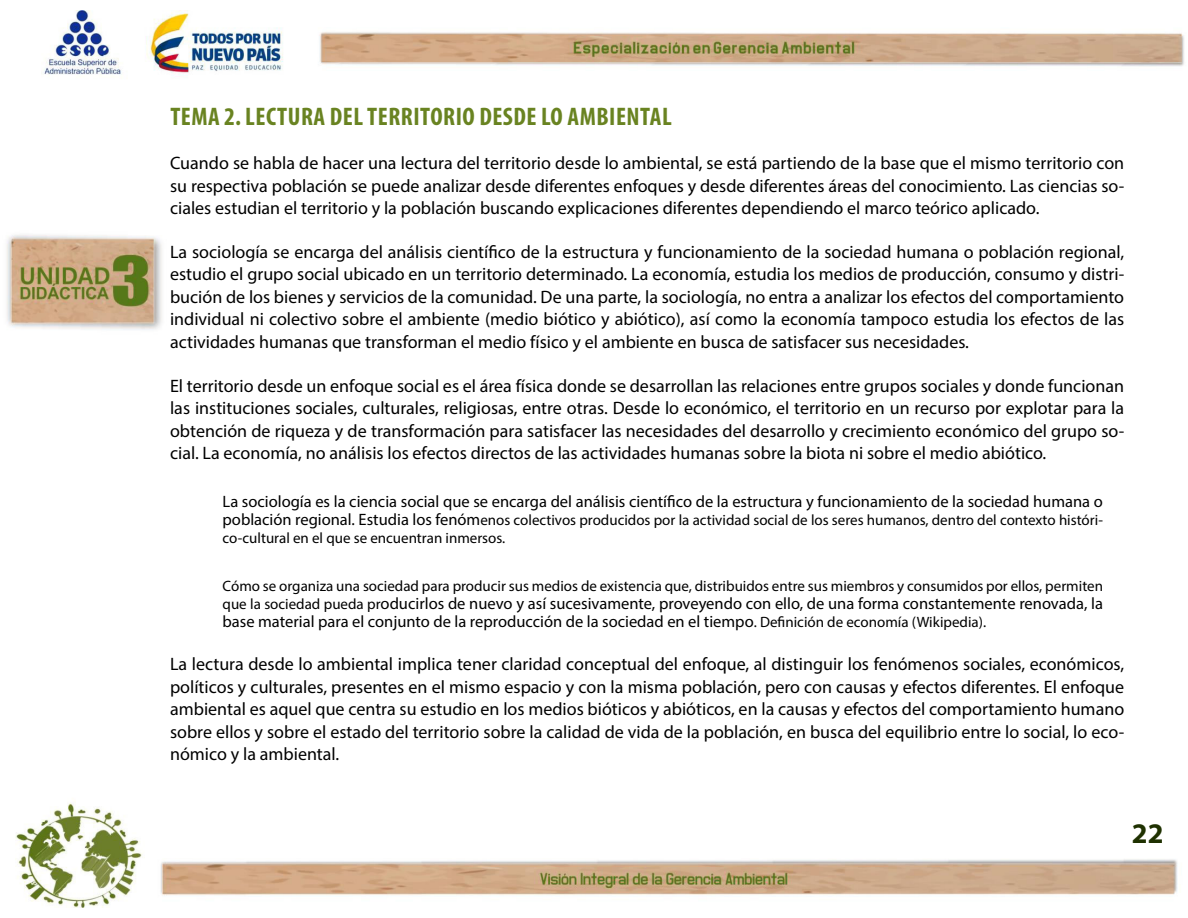
<style>
.page{position:relative;width:1188px;height:918px;background:#fff}
.page>*{position:absolute;margin:0;border:0;box-sizing:border-box;transform-origin:0 0}
.t1{font:700 28.5px "Myriad Pro";color:#1f3101}
.t2{font:700 condensed 25.5px "Myriad Pro";letter-spacing:.02em;color:#698321}
.t3{font:18px/22.5px "Myriad Pro";color:#000;text-align:justify}
.t4{font:16.5px/18px "Myriad Pro";color:#000}
.t5{font:15px/18px "Myriad Pro";color:#000}
.s1{font-size:16.5px}
.s2{font-size:15px}
</style>
<div class="page">
<img style="left:6px;top:11px;width:1178px;height:896px">
<h2 class="t2" style="left:170px;top:101px;width:503px">TEMA 2. LECTURA DEL TERRITORIO DESDE LO AMBIENTAL</h2>
<p class="t3" style="left:170px;top:152px;width:956px">Cuando se habla de hacer una lectura del territorio desde lo ambiental, se está partiendo de la base que el mismo territorio con su respectiva población se puede analizar desde diferentes enfoques y desde diferentes áreas del conocimiento. Las ciencias so&shy;ciales estudian el territorio y la población buscando explicaciones diferentes dependiendo el marco teórico aplicado.</p>
<p class="t3" style="left:170px;top:240px;width:956px">La sociología se encarga del análisis científico de la estructura y funcionamiento de la sociedad humana o población regional, estudio el grupo social ubicado en un territorio determinado. La economía, estudia los medios de producción, consumo y distri&shy;bución de los bienes y servicios de la comunidad. De una parte, la sociología, no entra a analizar los efectos del comportamiento individual ni colectivo sobre el ambiente (medio biótico y abiótico), así como la economía tampoco estudia los efectos de las actividades humanas que transforman el medio físico y el ambiente en busca de satisfacer sus necesidades.</p>
<p class="t3" style="left:170px;top:374px;width:956px">El territorio desde un enfoque social es el área física donde se desarrollan las relaciones entre grupos sociales y donde funcionan las instituciones sociales, culturales, religiosas, entre otras. Desde lo económico, el territorio en un recurso por explotar para la obtención de riqueza y de transformación para satisfacer las necesidades del desarrollo y crecimiento económico del grupo so&shy;cial. La economía, no análisis los efectos directos de las actividades humanas sobre la biota ni sobre el medio abiótico.</p>
<p class="t4" style="left:223px;top:492px;width:882px">La sociología es la ciencia social que se encarga del análisis científico de la estructura y funcionamiento de la sociedad humana o</p>
<p class="t5" style="left:223px;top:511px;width:882px"><span class="s1">población regional. Estudia los fenóm</span>enos colectivos producidos por la actividad social de los seres humanos, dentro del contexto históri&shy;co-cultural en el que se encuentran inmersos.</p>
<p class="t5" style="left:223px;top:576px;width:882px">Cómo se organiza una sociedad para producir sus medios de existencia que, distribuidos entre sus miembros y consumidos por ellos, permiten</p>
<p class="t4" style="left:223px;top:594px;width:882px"><span class="s2">que la sociedad pueda pr</span>oducirlos de nuevo y así sucesivamente, proveyendo con ello, de una forma constantemente renovada, la base material para el conjunto de la reproducción de la sociedad en el tiempo<span class="s2">. Definición de economía (Wikipedia).</span></p>
<p class="t3" style="left:170px;top:653px;width:956px">La lectura desde lo ambiental implica tener claridad conceptual del enfoque, al distinguir los fenómenos sociales, económicos, políticos y culturales, presentes en el mismo espacio y con la misma población, pero con causas y efectos diferentes. El enfoque ambiental es aquel que centra su estudio en los medios bióticos y abióticos, en la causas y efectos del comportamiento humano sobre ellos y sobre el estado del territorio sobre la calidad de vida de la población, en busca del equilibrio entre lo social, lo eco&shy;nómico y la ambiental.</p>
<h1 class="t1" style="left:1132px;top:815px;width:33px">22</h1>
</div>
